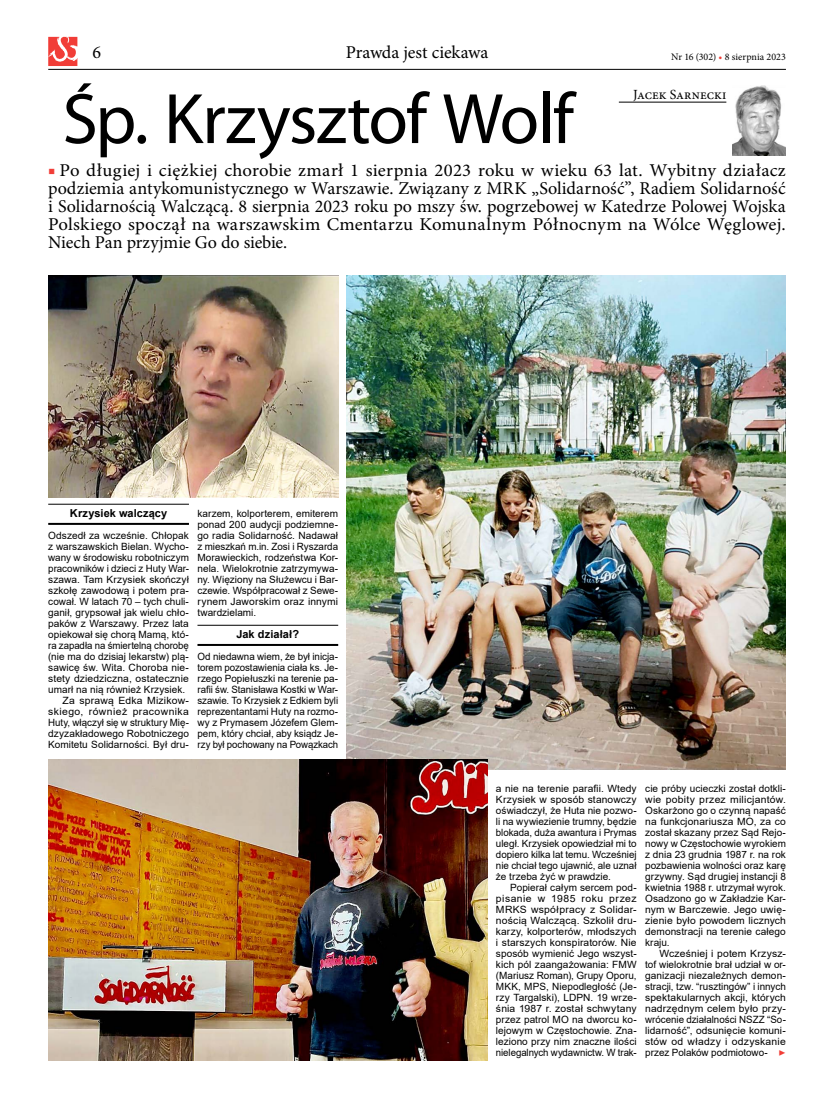
<style>
.page{position:relative;width:820px;height:1106px;background:#fff}
.page>*{position:absolute;margin:0;border:0;box-sizing:border-box;transform-origin:0 0}
.t1{font:72px "Myriad Pro";letter-spacing:-.025em;color:#000}
.t2{font:18px/18px "Minion Pro";color:#000;text-align:justify;scale:1.04 1}
.t3{font:18px "Minion Pro";color:#000}
.t4{font:14px "Minion Pro";letter-spacing:-.005em;color:#000}
.t5{font:italic 12px "Minion Pro";color:#f13d37}
.t6{font:700 11px "Arial";letter-spacing:.005em;color:#000}
.t7{font:10px/11px "Arial";letter-spacing:.005em;color:#000;text-align:justify}
.t8{font:10px/11px "Arial";letter-spacing:.005em;color:#000;text-align:justify;scale:1.04 1}
.t9{font:10px "Arial";letter-spacing:.005em;color:#000;scale:.96 1}
.t10{font:10px "Arial";letter-spacing:.04em;color:#000;scale:1.04 1}
.t11{font:10px "Minion Pro";color:#000}
.s1{color:#f13d37}
</style>
<div class="page">
<hr style="left:48px;top:504px;width:141px;height:1px;background:#000">
<hr style="left:48px;top:523px;width:141px;height:2px;background:#000">
<hr style="left:197px;top:625px;width:141px;height:1px;background:#000">
<hr style="left:197px;top:644px;width:141px;height:2px;background:#000">
<img style="left:48px;top:275px;width:290px;height:222px">
<img style="left:346px;top:275px;width:439px;height:494px">
<img style="left:48px;top:759px;width:439px;height:301px">
<hr style="left:618px;top:102px;width:108px;height:1px;background:#000">
<img style="left:732px;top:85px;width:53px;height:71px">
<hr style="left:48px;top:69px;width:737px;height:1px;background:#000">
<svg style="left:48px;top:37px;width:29px;height:29px"></svg>
<h2 class="t3" style="left:92px;top:40px;width:10px">6</h2>
<h2 class="t3" style="left:345px;top:40px;width:144px">Prawda jest ciekawa</h2>
<p class="t11" style="left:670px;top:50px;width:116px">Nr 16 (302) <span class="s1">•</span> 8 sierpnia 2023</p>
<h1 class="t1" style="left:62px;top:74px;width:513px">Śp. Krzysztof Wolf</h1>
<p class="t2" style="left:48px;top:161px;width:710px"><span class="s1">■</span> Po długiej i ciężkiej chorobie zmarł 1 sierpnia 2023 roku w wieku 63 lat. Wybitny działacz podziemia antykomunistycznego w Warszawie. Związany z MRK „Solidarność”, Radiem Solidarność i Solidarnością Walczącą. 8 sierpnia 2023 roku po mszy św. pogrzebowej w Katedrze Polowej Wojska Polskiego spoczął na warszawskim Cmentarzu Komunalnym Północnym na Wólce Węglowej.<br>Niech Pan przyjmie Go do siebie.</p>
<h3 class="t4" style="left:632px;top:85px;width:95px">Jacek Sarnecki</h3>
<p class="t6" style="left:70px;top:505px;width:99px">Krzysiek walczący</p>
<p class="t7" style="left:48px;top:530px;width:142px">Odszedł za wcześnie. Chłopak</p>
<p class="t7" style="left:48px;top:541px;width:142px">z warszawskich Bielan. Wycho-</p>
<p class="t7" style="left:48px;top:552px;width:142px">wany w środowisku robotniczym</p>
<p class="t7" style="left:48px;top:563px;width:142px">pracowników i dzieci z Huty War-</p>
<p class="t7" style="left:48px;top:574px;width:142px">szawa. Tam Krzysiek skończył</p>
<p class="t7" style="left:48px;top:585px;width:142px">szkołę zawodową i potem pra-</p>
<p class="t7" style="left:48px;top:596px;width:142px">cował. W latach 70 – tych chuli-</p>
<p class="t7" style="left:48px;top:607px;width:142px">ganił, grypsował jak wielu chło-</p>
<p class="t7" style="left:48px;top:618px;width:142px">paków z Warszawy. Przez lata</p>
<p class="t7" style="left:48px;top:629px;width:142px">opiekował się chorą Mamą, któ-</p>
<p class="t9" style="left:48px;top:639px;width:148px">ra zapadła na śmiertelną chorobę</p>
<p class="t7" style="left:48px;top:651px;width:142px">(nie ma do dzisiaj lekarstw) plą-</p>
<p class="t7" style="left:48px;top:662px;width:142px">sawicę św. Wita. Choroba nie-</p>
<p class="t7" style="left:48px;top:673px;width:142px">stety dziedziczna, ostatecznie</p>
<p class="t7" style="left:48px;top:684px;width:138px">umarł na nią również Krzysiek.</p>
<p class="t8" style="left:62px;top:695px;width:123px">Za sprawą Edka Mizikow-</p>
<p class="t10" style="left:48px;top:705px;width:137px">skiego, również pracownika</p>
<p class="t7" style="left:48px;top:717px;width:142px">Huty, włączył się w struktury Mię-</p>
<p class="t7" style="left:48px;top:728px;width:142px">dzyzakładowego Robotniczego</p>
<p class="t7" style="left:48px;top:739px;width:142px">Komitetu Solidarności. Był dru-</p>
<p class="t7" style="left:197px;top:508px;width:142px">karzem, kolporterem, emiterem ponad 200 audycji podziemne&shy;go radia Solidarność. Nadawał z mieszkań m.in. Zosi i Ryszarda Morawieckich, rodzeństwa Kor&shy;nela. Wielokrotnie zatrzymywa&shy;ny. Więziony na Służewcu i Bar&shy;czewie. Współpracował z Sewe&shy;rynem Jaworskim oraz innymi twardzielami.</p>
<p class="t6" style="left:236px;top:626px;width:64px">Jak działał?</p>
<p class="t7" style="left:197px;top:651px;width:142px">Od niedawna wiem, że był inicja&shy;torem pozostawienia ciała ks. Je&shy;rzego Popiełuszki na terenie pa&shy;rafii św. Stanisława Kostki w War&shy;szawie. To Krzysiek z Edkiem byli reprezentantami Huty na rozmo&shy;wy z Prymasem Józefem Glem&shy;pem, który chciał, aby ksiądz Je&shy;rzy był pochowany na Powązkach</p>
<p class="t7" style="left:495px;top:783px;width:142px">a nie na terenie parafii. Wtedy Krzysiek w sposób stanowczy oświadczył, że Huta nie pozwo&shy;li na wywiezienie trumny, będzie blokada, duża awantura i Prymas uległ. Krzysiek opowiedział mi to dopiero kilka lat temu. Wcześniej nie chciał tego ujawnić, ale uznał że trzeba żyć w prawdzie.</p>
<p class="t7" style="left:495px;top:882px;width:142px;text-indent:14px">Popierał całym sercem pod&shy;pisanie w 1985 roku przez MRKS współpracy z Solidar&shy;nością Walczącą. Szkolił dru&shy;karzy, kolporterów, młodszych i starszych konspiratorów. Nie sposób wymienić Jego wszyst&shy;kich pól zaangażowania: FMW (Mariusz Roman), Grupy Oporu, MKK, MPS, Niepodległość (Je&shy;rzy Targalski), LDPN. 19 wrze&shy;śnia 1987 r. został schwytany przez patrol MO na dworcu ko&shy;lejowym w Częstochowie. Zna&shy;leziono przy nim znaczne ilości nielegalnych wydawnictw. W trak-</p>
<p class="t7" style="left:645px;top:783px;width:142px">cie próby ucieczki został dotkli&shy;wie pobity przez milicjantów.<br>Oskarżono go o czynną napaść na funkcjonariusza MO, za co został skazany przez Sąd Rejo&shy;nowy w Częstochowie wyrokiem z dnia 23 grudnia 1987 r. na rok pozbawienia wolności oraz karę grzywny. Sąd drugiej instancji 8 kwietnia 1988 r. utrzymał wyrok.<br>Osadzono go w Zakładzie Kar&shy;nym w Barczewie. Jego uwię&shy;zienie było powodem licznych demonstracji na terenie całego kraju.</p>
<p class="t8" style="left:645px;top:948px;width:137px;text-indent:14px">Wcześniej i potem Krzysz&shy;tof wielokrotnie brał udział w or&shy;ganizacji niezależnych demon&shy;stracji, tzw. “rusztingów” i innych spektakularnych akcji, których nadrzędnym celem było przy&shy;wrócenie działalności NSZZ “So&shy;lidarność”, odsunięcie komuni&shy;stów od władzy i odzyskanie przez Polaków podmiotowo-</p>
<p class="t5" style="left:778px;top:1044px;width:9px">▶</p>
</div>
